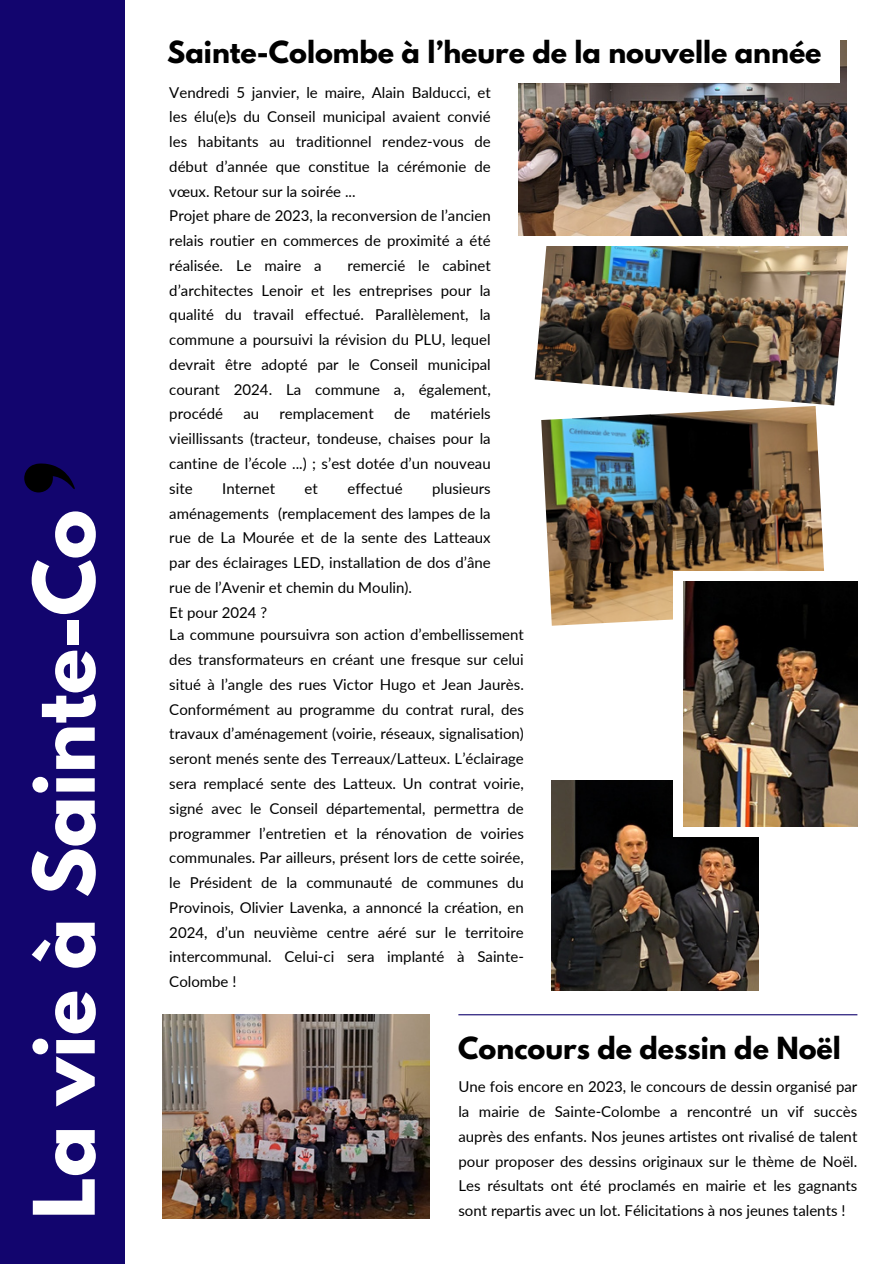
<style>
.page{position:relative;width:894px;height:1264px;background:#fff}
.page>*{position:absolute;margin:0;border:0;box-sizing:border-box;transform-origin:0 0}
.t1{font:700 75px "League Spartan";color:#fff}
.t2{font:700 27px "League Spartan";color:#000}
.t3{font:15px/24.8px "Lato";color:#000;text-align:justify}
</style>
<div class="page">
<div style="left:0;top:0;width:125px;height:1263px;background:#12056e"></div>
<svg style="left:24px;top:463px;width:51px;height:29px"></svg>
<hr style="left:458px;top:1014px;width:399px;height:1px;background:#12056e">
<img style="left:162px;top:1014px;width:267px;height:204px">
<img style="left:541px;top:406px;width:284px;height:219px">
<img style="left:534px;top:235px;width:315px;height:170px">
<div style="left:541px;top:155px;width:316px;height:91px;background:#fff"></div>
<img style="left:518px;top:41px;width:328px;height:194px">
<img style="left:551px;top:780px;width:207px;height:210px">
<div style="left:673px;top:571px;width:169px;height:265px;background:#fff"></div>
<img style="left:683px;top:581px;width:174px;height:245px">
<div style="left:453px;top:31px;width:386px;height:52px;background:#fff"></div>
<p class="t1" style="left:27px;top:1219px;width:711px;rotate:-90deg">La vie à Sainte-Co</p>
<p class="t2" style="left:167px;top:39px;width:655px">Sainte-Colombe à l’heure de la nouvelle année</p>
<p class="t3" style="left:169px;top:79px;width:323px">Vendredi 5 janvier, le maire, Alain Balducci, et les élu(e)s du Conseil municipal avaient convié les habitants au traditionnel rendez-vous de début d’année que constitue la cérémonie de vœux. Retour sur la soirée ...</p>
<p class="t3" style="left:169px;top:203px;width:323px">Projet phare de 2023, la reconversion de l’ancien relais routier en commerces de proximité a été réalisée. Le maire a</p>
<p class="t3" style="left:169px;top:253px;width:323px;text-indent:178px">remercié le cabinet d’architectes Lenoir et les entreprises pour la qualité du travail effectué. Parallèlement, la commune a poursuivi la révision du PLU, lequel devrait être adopté par le Conseil municipal courant 2024. La commune a, également, procédé</p>
<p class="t3" style="left:169px;top:401px;width:323px;text-indent:261px">matériels vieillissants (tracteur, tondeuse, chaises pour la cantine de l’école ...) ; s’est dotée d’un nouveau site</p>
<p class="t3" style="left:243px;top:401px;width:17px">au</p>
<p class="t3" style="left:279px;top:401px;width:96px">remplacement</p>
<p class="t3" style="left:394px;top:401px;width:18px">de</p>
<p class="t3" style="left:169px;top:475px;width:323px;text-indent:263px">plusieurs aménagements (remplacement des lampes de la rue de La Mourée et de la sente des Latteaux par des éclairages LED, installation de dos d’âne rue de l’Avenir et chemin du Moulin).</p>
<p class="t3" style="left:169px;top:599px;width:99px">Et pour 2024 ?</p>
<p class="t3" style="left:222px;top:475px;width:54px">Internet</p>
<p class="t3" style="left:304px;top:475px;width:15px">et</p>
<p class="t3" style="left:347px;top:475px;width:57px">effectué</p>
<h2 class="t3" style="left:169px;top:622px;width:356px">La commune poursuivra son action d’embellissement des transformateurs en créant une fresque sur celui situé à l’angle des rues Victor Hugo et Jean Jaurès.<br>Conformément au programme du contrat rural, des travaux d’aménagement (voirie, réseaux, signalisation) seront menés sente des Terreaux/Latteux. L’éclairage sera remplacé sente des Latteux. Un contrat voirie, signé avec le Conseil départemental, permettra de programmer l’entretien et la rénovation de voiries communales. Par ailleurs, présent lors de cette soirée, le Président de la communauté de communes du Provinois, Olivier Lavenka, a annoncé la création, en 2024, d’un neuvième centre aéré sur le territoire intercommunal. Celui-ci sera implanté à Sainte-Colombe !</h2>
<p class="t2" style="left:458px;top:1034px;width:384px">Concours de dessin de Noël</p>
<p class="t3" style="left:458px;top:1074px;width:400px">Une fois encore en 2023, le concours de dessin organisé par la mairie de Sainte-Colombe a rencontré un vif succès auprès des enfants. Nos jeunes artistes ont rivalisé de talent pour proposer des dessins originaux sur le thème de Noël.<br>Les résultats ont été proclamés en mairie et les gagnants sont repartis avec un lot. Félicitations à nos jeunes talents !</p>
</div>
